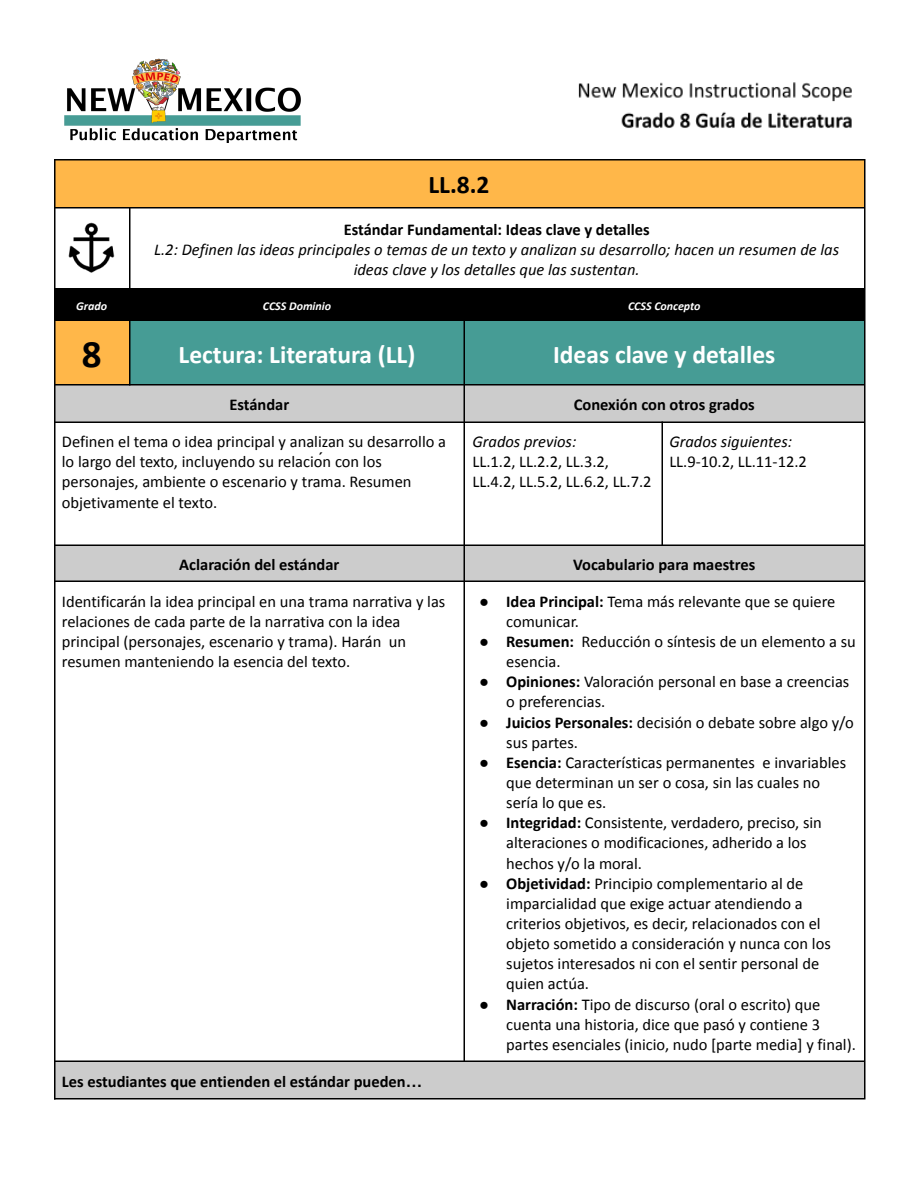
<style>
.page{position:relative;width:918px;height:1188px;background:#fff}
.page>*{position:absolute;margin:0;border:0;box-sizing:border-box;transform-origin:0 0}
.t1{font:700 39px "Calibri";color:#000}
.t2{font:700 25.5px "Calibri";color:#fff}
.t3{font:700 25.5px "Calibri";color:#000}
.t4{font:16.5px/20.1px "Calibri";color:#000}
.t5{font:700 16.5px "Calibri";color:#000}
.t6{font:italic 16.5px/20.1px "Calibri";color:#000;text-align:center}
.t7{font:italic 700 12px "Calibri";color:#fff}
.s1{font-family:"Arial"}
.s2{font-weight:700}
</style>
<div class="page">
<div style="left:54px;top:159px;width:810px;height:49px;background:#ffb749"></div>
<div style="left:54px;top:289px;width:75px;height:31px;background:#000"></div>
<div style="left:129px;top:289px;width:336px;height:31px;background:#000"></div>
<div style="left:465px;top:289px;width:399px;height:31px;background:#000"></div>
<div style="left:54px;top:320px;width:75px;height:65px;background:#ffb749"></div>
<div style="left:129px;top:320px;width:336px;height:65px;background:#469c95"></div>
<div style="left:465px;top:320px;width:399px;height:65px;background:#469c95"></div>
<div style="left:54px;top:385px;width:411px;height:38px;background:#ccc"></div>
<div style="left:465px;top:385px;width:399px;height:38px;background:#ccc"></div>
<div style="left:54px;top:545px;width:411px;height:36px;background:#ccc"></div>
<div style="left:465px;top:545px;width:399px;height:36px;background:#ccc"></div>
<div style="left:54px;top:1062px;width:810px;height:37px;background:#ccc"></div>
<hr style="left:54px;top:159px;width:2px;height:941px;background:#000">
<hr style="left:129px;top:207px;width:2px;height:179px;background:#000">
<hr style="left:463px;top:288px;width:2px;height:774px;background:#000">
<hr style="left:662px;top:422px;width:1px;height:124px;background:#000">
<hr style="left:864px;top:159px;width:2px;height:941px;background:#000">
<hr style="left:54px;top:159px;width:810px;height:2px;background:#000">
<hr style="left:54px;top:207px;width:810px;height:2px;background:#000">
<hr style="left:54px;top:288px;width:810px;height:2px;background:#000">
<hr style="left:54px;top:320px;width:810px;height:1px;background:#000">
<hr style="left:54px;top:384px;width:810px;height:2px;background:#000">
<hr style="left:54px;top:422px;width:810px;height:1px;background:#000">
<hr style="left:54px;top:545px;width:810px;height:1px;background:#000">
<hr style="left:54px;top:581px;width:810px;height:1px;background:#000">
<hr style="left:54px;top:1061px;width:810px;height:1px;background:#000">
<hr style="left:54px;top:1098px;width:810px;height:2px;background:#000">
<img style="left:64px;top:58px;width:237px;height:85px">
<img style="left:68px;top:222px;width:47px;height:51px">
<img style="left:578px;top:82px;width:274px;height:46px">
<h2 class="t3" style="left:428px;top:174px;width:62px">LL.8.2</h2>
<p class="t5" style="left:344px;top:222px;width:307px">Estándar Fundamental: Ideas clave y detalles</p>
<p class="t6" style="left:154px;top:241px;width:686px">L.2: Definen las ideas principales o temas de un texto y analizan su desarrollo; hacen un resumen de las ideas clave y los detalles que las sustentan.</p>
<p class="t7" style="left:76px;top:301px;width:32px">Grado</p>
<p class="t7" style="left:263px;top:301px;width:70px">CCSS Dominio</p>
<p class="t7" style="left:628px;top:301px;width:74px">CCSS Concepto</p>
<h1 class="t1" style="left:82px;top:338px;width:21px">8</h1>
<h2 class="t2" style="left:179px;top:343px;width:238px">Lectura: Literatura (LL)</h2>
<h2 class="t2" style="left:553px;top:343px;width:224px">Ideas clave y detalles</h2>
<p class="t5" style="left:229px;top:398px;width:61px">Estándar</p>
<p class="t5" style="left:574px;top:398px;width:182px">Conexión con otros grados</p>
<p class="t4" style="left:62px;top:433px;width:386px">Definen el tema o idea principal y analizan su desarrollo a lo largo del texto, incluyendo su relacio<span class="s1">́</span>n con los personajes, ambiente o escenario y trama. Resumen objetivamente el texto.</p>
<p class="t6" style="left:472px;top:433px;width:105px">Grados previos:</p>
<p class="t6" style="left:669px;top:433px;width:124px">Grados siguientes:</p>
<p class="t4" style="left:669px;top:453px;width:139px">LL.9-10.2, LL.11-12.2</p>
<p class="t4" style="left:472px;top:453px;width:181px">LL.1.2, LL.2.2, LL.3.2,<br>LL.4.2, LL.5.2, LL.6.2, LL.7.2</p>
<p class="t5" style="left:179px;top:557px;width:162px">Aclaración del estándar</p>
<p class="t5" style="left:573px;top:557px;width:184px">Vocabulario para maestres</p>
<p class="t4" style="left:62px;top:593px;width:385px">Identificarán la idea principal en una trama narrativa y las relaciones de cada parte de la narrativa con la idea principal (personajes, escenario y trama). Harán un resumen manteniendo la esencia del texto.</p>
<p class="t4" style="left:506px;top:593px;width:331px;text-indent:-27px"><span class="s1">●</span> <span class="s2">Idea Principal:</span> Tema más relevante que se quiere comunicar.</p>
<p class="t4" style="left:506px;top:633px;width:351px;text-indent:-27px"><span class="s1">●</span> <span class="s2">Resumen:</span> Reducción o síntesis de un elemento a su esencia.</p>
<p class="t4" style="left:506px;top:673px;width:345px;text-indent:-27px"><span class="s1">●</span> <span class="s2">Opiniones:</span> Valoración personal en base a creencias o preferencias.</p>
<p class="t4" style="left:506px;top:713px;width:349px;text-indent:-27px"><span class="s1">●</span> <span class="s2">Juicios Personales:</span> decisión o debate sobre algo y/o sus partes.</p>
<p class="t4" style="left:506px;top:754px;width:341px;text-indent:-27px"><span class="s1">●</span> <span class="s2">Esencia:</span> Características permanentes e invariables que determinan un ser o cosa, sin las cuales no sería lo que es.</p>
<p class="t4" style="left:506px;top:814px;width:317px;text-indent:-27px"><span class="s1">●</span> <span class="s2">Integridad:</span> Consistente, verdadero, preciso, sin alteraciones o modificaciones, adherido a los hechos y/o la moral.</p>
<p class="t4" style="left:506px;top:875px;width:326px;text-indent:-27px"><span class="s1">●</span> <span class="s2">Objetividad:</span> Principio complementario al de imparcialidad que exige actuar atendiendo a criterios objetivos, es decir, relacionados con el objeto sometido a consideración y nunca con los sujetos interesados ni con el sentir personal de quien actúa.</p>
<p class="t4" style="left:506px;top:995px;width:351px;text-indent:-27px"><span class="s1">●</span> <span class="s2">Narración:</span> Tipo de discurso (oral o escrito) que cuenta una historia, dice que pasó y contiene 3 partes esenciales (inicio, nudo [parte media] y final).</p>
<p class="t5" style="left:62px;top:1075px;width:362px">Les estudiantes que entienden el estándar pueden<span class="s1">…</span></p>
</div>
